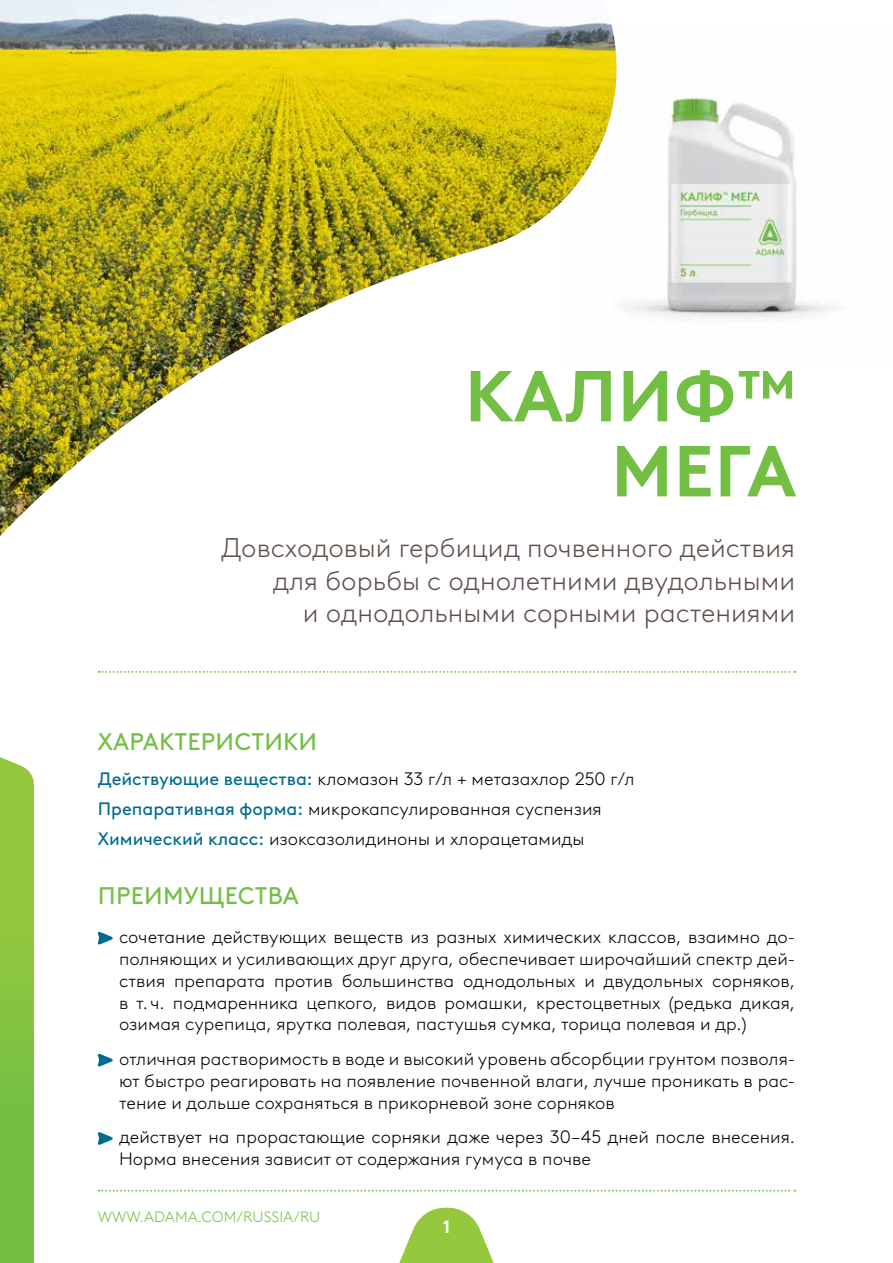
<style>
.page{position:relative;width:893px;height:1263px;background:#fff}
.page>*{position:absolute;margin:0;border:0;box-sizing:border-box;transform-origin:0 0}
.t1{font:700 72px/75px "Brown LL Pan";letter-spacing:.01em;color:#72bf44;text-align:right}
.t2{font:300 27px/32.4px "Brown LL Pan";color:#5f4f4b;text-align:right}
.t3{font:24px "Brown LL Pan";letter-spacing:.01em;color:#72bf44}
.t4{font:300 18px/21.9px "Brown LL Pan";color:#000}
.t5{font:700 18px "Brown LL Pan";color:#fff}
.t6{font:300 15px "Brown LL Pan";color:#72bf44}
.s1{font-weight:400;color:#006b91}
</style>
<div class="page">
<img style="left:625px;top:97px;width:209px;height:221px">
<img style="left:0;top:0;width:617px;height:536px">
<svg style="left:98px;top:932px;width:15px;height:13px"></svg>
<svg style="left:98px;top:1054px;width:15px;height:13px"></svg>
<svg style="left:98px;top:1132px;width:15px;height:13px"></svg>
<svg style="left:0;top:757px;width:34px;height:506px;background:#85c443"></svg>
<svg style="left:399px;top:1208px;width:95px;height:55px"></svg>
<svg style="left:99px;top:1190px;width:696px;height:1px"></svg>
<svg style="left:99px;top:671px;width:696px;height:2px"></svg>
<h1 class="t1" style="left:465px;top:353px;width:334px">Калиф™<br>Мега</h1>
<h2 class="t2" style="left:221px;top:530px;width:576px">Довсходовый гербицид почвенного действия для борьбы с однолетними двудольными<br>и однодольными сорными растениями</h2>
<h3 class="t3" style="left:98px;top:724px;width:221px">Характеристики</h3>
<p class="t4" style="left:98px;top:762px;width:538px;line-height:30.3px"><span class="s1">Действующие вещества:</span> кломазон 33 г/л + метазахлор 250 г/л<br><span class="s1">Препаративная форма:</span> микрокапсулированная суспензия<br><span class="s1">Химический класс:</span> изоксазолидиноны и хлорацетамиды</p>
<h3 class="t3" style="left:98px;top:878px;width:34px">ПРЕИ</h3>
<h3 class="t3" style="left:163px;top:878px;width:137px">МУЩЕСТВА</h3>
<p class="t4" style="left:119px;top:925px;width:678px;text-align:justify">сочетание действующих веществ из разных химических классов, взаимно до&shy;полняющих и усиливающих друг друга, обеспечивает широчайший спектр дей&shy;ствия препарата против большинства однодольных и двудольных сорняков, в т. ч. подмаренника цепкого, видов ромашки, крестоцветных (редька дикая, озимая сурепица, ярутка полевая, пастушья сумка, торица полевая и др.)</p>
<p class="t4" style="left:119px;top:1047px;width:678px;text-align:justify">отличная растворимость в воде и высокий уровень абсорбции грунтом позволя&shy;ют быстро реагировать на появление почвенной влаги, лучше проникать в рас&shy;тение и дольше сохраняться в прикорневой зоне сорняков</p>
<p class="t4" style="left:119px;top:1125px;width:678px">действует на прорастающие сорняки даже через 30–45 дней после внесения.<br>Норма внесения зависит от содержания гумуса в почве</p>
<p class="t6" style="left:98px;top:1206px;width:224px">WWW.ADAMA.COM/RUSSIA/RU</p>
<p class="t5" style="left:443px;top:1213px;width:8px">1</p>
</div>
